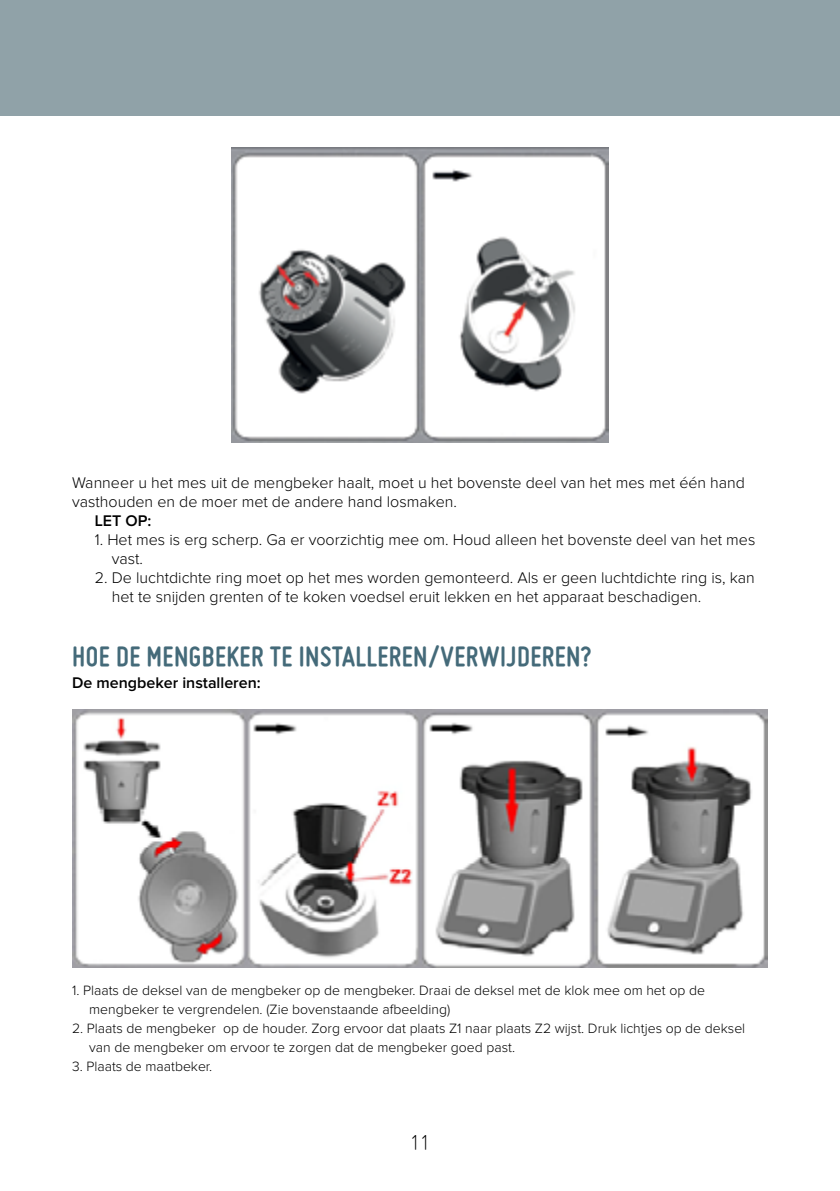
<style>
.page{position:relative;width:840px;height:1191px;background:#fff}
.page>*{position:absolute;margin:0;border:0;box-sizing:border-box;transform-origin:0 0}
.t1{font:700 30px "Miso";letter-spacing:.015em;color:#446a79}
.t2{font:300 24px "Miso";color:#000}
.t3{font:300 16px/19px "Proxima Nova";color:#000}
.t4{font:600 16px "Proxima Nova";color:#000}
.t5{font:300 14px/19px "Proxima Nova";color:#000}
</style>
<div class="page">
<div style="left:0;top:0;width:839px;height:116px;background:#90a2a8"></div>
<img style="left:72px;top:710px;width:695px;height:257px">
<img style="left:231px;top:147px;width:377px;height:296px">
<p class="t3" style="left:72px;top:474px;width:674px">Wanneer u het mes uit de mengbeker haalt, moet u het bovenste deel van het mes met één hand vasthouden en de moer met de andere hand losmaken.</p>
<p class="t4" style="left:95px;top:513px;width:58px">LET OP:</p>
<p class="t3" style="left:112px;top:531px;width:644px;text-indent:-17px">1. Het mes is erg scherp. Ga er voorzichtig mee om. Houd alleen het bovenste deel van het mes vast.</p>
<p class="t3" style="left:112px;top:569px;width:644px;text-indent:-17px">2. De luchtdichte ring moet op het mes worden gemonteerd. Als er geen luchtdichte ring is, kan het te snijden grenten of te koken voedsel eruit lekken en het apparaat beschadigen.</p>
<h1 class="t1" style="left:72px;top:639px;width:520px">HOE DE MENGBEKER TE INSTALLEREN/VERWIJDEREN?</h1>
<p class="t4" style="left:72px;top:675px;width:190px">De mengbeker installeren:</p>
<p class="t5" style="left:89px;top:981px;width:617px;text-indent:-17px">1. Plaats de deksel van de mengbeker op de mengbeker. Draai de deksel met de klok mee om het op de mengbeker te vergrendelen. (Zie bovenstaande afbeelding)</p>
<p class="t5" style="left:89px;top:1019px;width:657px;text-indent:-17px">2. Plaats de mengbeker op de houder. Zorg ervoor dat plaats Z1 naar plaats Z2 wijst. Druk lichtjes op de deksel van de mengbeker om ervoor te zorgen dat de mengbeker goed past.</p>
<p class="t5" style="left:72px;top:1057px;width:142px">3. Plaats de maatbeker.</p>
<h2 class="t2" style="left:410px;top:1129px;width:21px">11</h2>
</div>
